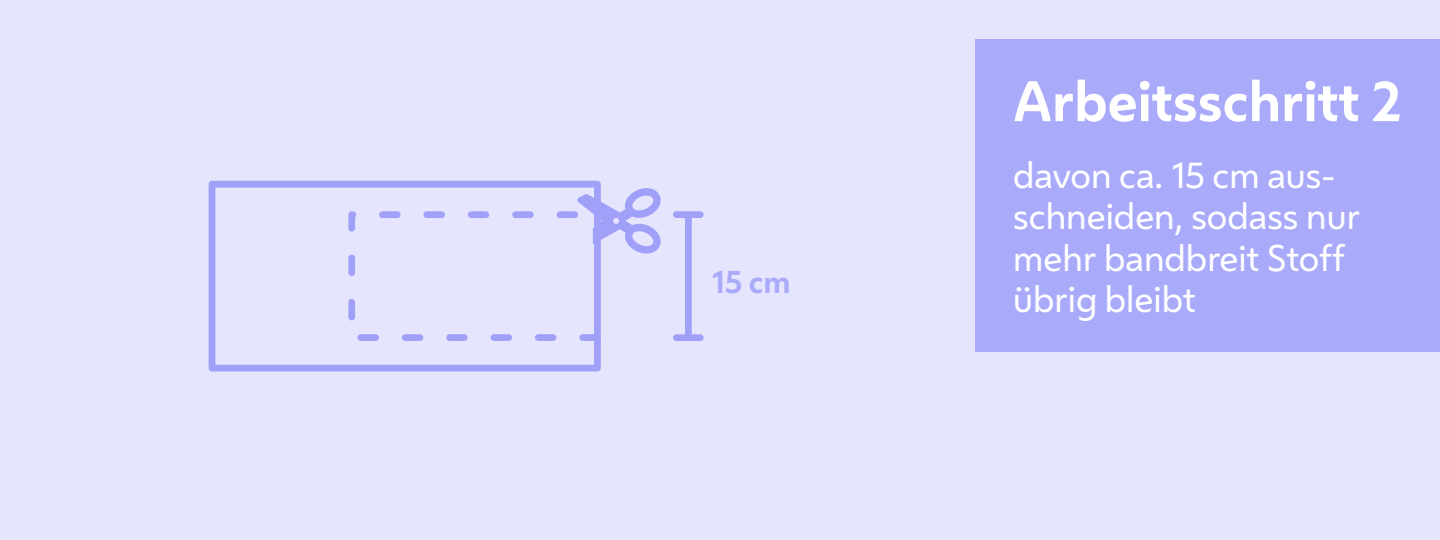
<style>
.page{position:relative;width:1440px;height:540px;background:#e6e5fe}
.page>*{position:absolute;margin:0;border:0;box-sizing:border-box;transform-origin:0 0}
.t1{font:53.25px "Wiener Melange VF App";color:#fff}
.t2{font:34.42px/41.3px "Wiener Melange VF";color:#fff}
.t3{font:30px "Wiener Melange VF App";color:#aaaafa}
</style>
<div class="page">
<div style="left:209px;top:181px;width:392px;height:190px;border:7px solid #a0a0f9"></div>
<svg style="left:348px;top:211px;width:253px;height:133px"></svg>
<svg style="left:561px;top:188px;width:100px;height:137px"></svg>
<div style="left:685px;top:215px;width:7px;height:120px;background:#a0a0f9"></div>
<div style="left:676px;top:211px;width:24px;height:7px;background:#a0a0f9"></div>
<div style="left:676px;top:334px;width:24px;height:7px;background:#a0a0f9"></div>
<div style="left:975px;top:40px;width:465px;height:312px;background:#aaaafa"></div>
<p class="t3" style="left:712px;top:262px;width:81px">15 cm</p>
<h1 class="t1" style="left:1013px;top:65px;width:390px">Arbeitsschritt 2</h1>
<p class="t2" style="left:1013px;top:154px;width:348px">davon ca. 15 cm aus&shy;schneiden, sodass nur mehr bandbreit Stoff übrig bleibt</p>
</div>
